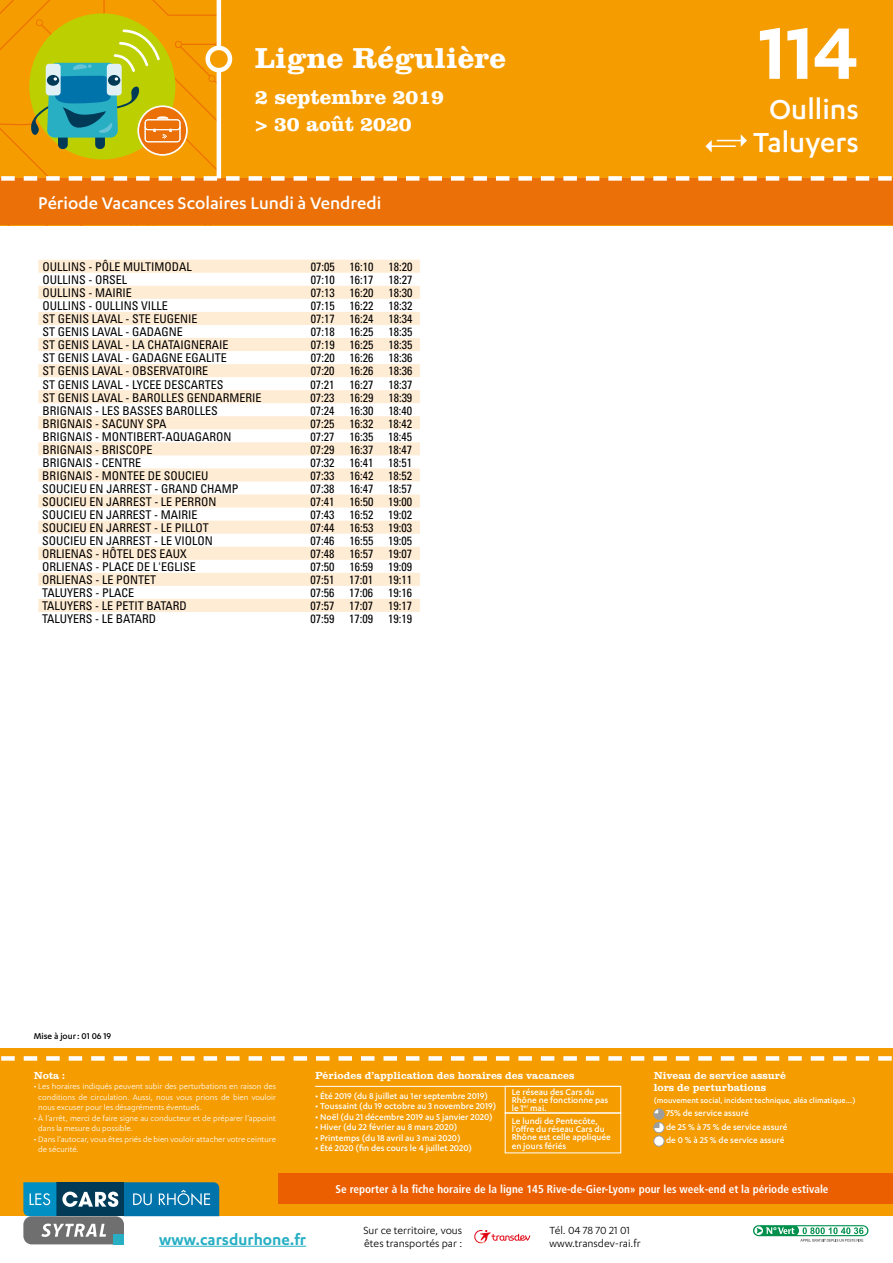
<style>
.page{position:relative;width:893px;height:1263px;background:#fff}
.page>*{position:absolute;margin:0;border:0;box-sizing:border-box;transform-origin:0 0}
.t1{font:600 84.6px "Karbon";color:#fff}
.t2{font:500 31.95px/33px "Karbon";color:#fff;text-align:center}
.t3{font:700 30px "Clarendon LT Std";color:#fff}
.t4{font:700 21px/27px "Clarendon LT Std";color:#fff}
.t5{font:500 19.5px "Karbon";color:#fff}
.t6{font:600 17.55px "Karbon";color:#28afc4}
.t7{font:condensed 12px "Univers";color:#000}
.t8{font:12px/13.5px "Karbon";color:#000}
.t9{font:700 condensed 11.25px "Frutiger";color:#fff}
.t10{font:10.5px/12px "Clarendon";color:#fff}
.t11{font:500 9.75px/8.2px "Karbon";color:#fff}
.t12{font:500 9.75px "Karbon";color:#000}
.t13{font:9px/10.5px "Karbon";color:#fff}
.t14{font:500 8.7px "Karbon";color:#fff}
</style>
<div class="page">
<div style="left:0;top:1048px;width:893px;height:168px;background:#f59c00"></div>
<svg style="left:1px;top:1056px;width:891px;height:5px"></svg>
<svg style="left:753px;top:1225px;width:115px;height:17px"></svg>
<hr style="left:159px;top:1246px;width:147px;height:1px;background:#28afc4">
<svg style="left:23px;top:1182px;width:196px;height:62px"></svg>
<svg style="left:653px;top:1109px;width:11px;height:24px"></svg>
<div style="left:654px;top:1136px;width:10px;height:10px;background:#fff;border-radius:50%"></div>
<div style="left:654px;top:1136px;width:10px;height:10px;border:1px solid #9d9d9c;border-radius:50%"></div>
<hr style="left:315px;top:1086px;width:306px;height:1px;background:#fff">
<svg style="left:474px;top:1230px;width:56px;height:13px"></svg>
<svg style="left:0;top:0;width:893px;height:225px;background:#ea970c"></svg>
<svg style="left:38px;top:260px;width:382px;height:352px"></svg>
<div style="left:278px;top:1173px;width:615px;height:31px;background:#eb5f00"></div>
<h3 class="t3" style="left:255px;top:40px;width:252px">Ligne Régulière</h3>
<h3 class="t4" style="left:255px;top:83px;width:190px">2 septembre 2019 &gt; 30 août 2020</h3>
<h3 class="t5" style="left:38px;top:192px;width:345px">Période Vacances Scolaires Lundi à Vendredi</h3>
<p class="t7" style="left:43px;top:259px;width:151px">OULLINS - PÔLE MULTIMODAL</p>
<p class="t7" style="left:311px;top:259px;width:103px">07:05 16:10 18:20</p>
<p class="t7" style="left:43px;top:272px;width:86px">OULLINS - ORSEL</p>
<p class="t7" style="left:311px;top:272px;width:103px">07:10 16:17 18:27</p>
<p class="t7" style="left:42px;top:285px;width:91px">OULLINS - MAIRIE</p>
<p class="t7" style="left:311px;top:285px;width:103px">07:13 16:20 18:30</p>
<p class="t7" style="left:42px;top:298px;width:127px">OULLINS - OULLINS VILLE</p>
<p class="t7" style="left:311px;top:298px;width:103px">07:15 16:22 18:32</p>
<p class="t7" style="left:42px;top:311px;width:157px">ST GENIS LAVAL - STE EUGENIE</p>
<p class="t7" style="left:311px;top:311px;width:103px">07:17 16:24 18:34</p>
<p class="t7" style="left:42px;top:324px;width:142px">ST GENIS LAVAL - GADAGNE</p>
<p class="t7" style="left:311px;top:324px;width:103px">07:18 16:25 18:35</p>
<p class="t7" style="left:42px;top:337px;width:188px">ST GENIS LAVAL - LA CHATAIGNERAIE</p>
<p class="t7" style="left:311px;top:337px;width:103px">07:19 16:25 18:35</p>
<p class="t7" style="left:42px;top:351px;width:186px">ST GENIS LAVAL - GADAGNE EGALITE</p>
<p class="t7" style="left:311px;top:351px;width:103px">07:20 16:26 18:36</p>
<p class="t7" style="left:42px;top:364px;width:167px">ST GENIS LAVAL - OBSERVATOIRE</p>
<p class="t7" style="left:311px;top:364px;width:103px">07:20 16:26 18:36</p>
<p class="t7" style="left:42px;top:377px;width:183px">ST GENIS LAVAL - LYCEE DESCARTES</p>
<p class="t7" style="left:311px;top:377px;width:103px">07:21 16:27 18:37</p>
<p class="t7" style="left:42px;top:390px;width:221px">ST GENIS LAVAL - BAROLLES GENDARMERIE</p>
<p class="t7" style="left:311px;top:390px;width:103px">07:23 16:29 18:39</p>
<p class="t7" style="left:42px;top:403px;width:177px">BRIGNAIS - LES BASSES BAROLLES</p>
<p class="t7" style="left:311px;top:403px;width:103px">07:24 16:30 18:40</p>
<p class="t7" style="left:42px;top:416px;width:126px">BRIGNAIS - SACUNY SPA</p>
<p class="t7" style="left:311px;top:416px;width:103px">07:25 16:32 18:42</p>
<p class="t7" style="left:42px;top:429px;width:191px">BRIGNAIS - MONTIBERT-AQUAGARON</p>
<p class="t7" style="left:311px;top:429px;width:103px">07:27 16:35 18:45</p>
<p class="t7" style="left:42px;top:442px;width:112px">BRIGNAIS - BRISCOPE</p>
<p class="t7" style="left:311px;top:442px;width:103px">07:29 16:37 18:47</p>
<p class="t7" style="left:42px;top:455px;width:100px">BRIGNAIS - CENTRE</p>
<p class="t7" style="left:311px;top:455px;width:103px">07:32 16:41 18:51</p>
<p class="t7" style="left:42px;top:468px;width:168px">BRIGNAIS - MONTEE DE SOUCIEU</p>
<p class="t7" style="left:311px;top:468px;width:103px">07:33 16:42 18:52</p>
<p class="t7" style="left:42px;top:481px;width:198px">SOUCIEU EN JARREST - GRAND CHAMP</p>
<p class="t7" style="left:311px;top:481px;width:103px">07:38 16:47 18:57</p>
<p class="t7" style="left:42px;top:494px;width:176px">SOUCIEU EN JARREST - LE PERRON</p>
<p class="t7" style="left:311px;top:494px;width:103px">07:41 16:50 19:00</p>
<p class="t7" style="left:42px;top:507px;width:157px">SOUCIEU EN JARREST - MAIRIE</p>
<p class="t7" style="left:311px;top:507px;width:103px">07:43 16:52 19:02</p>
<p class="t7" style="left:42px;top:520px;width:168px">SOUCIEU EN JARREST - LE PILLOT</p>
<p class="t7" style="left:311px;top:520px;width:103px">07:44 16:53 19:03</p>
<p class="t7" style="left:42px;top:533px;width:172px">SOUCIEU EN JARREST - LE VIOLON</p>
<p class="t7" style="left:310px;top:533px;width:103px">07:46 16:55 19:05</p>
<p class="t7" style="left:42px;top:546px;width:146px">ORLIENAS - HÔTEL DES EAUX</p>
<p class="t7" style="left:310px;top:546px;width:103px">07:48 16:57 19:07</p>
<p class="t7" style="left:42px;top:559px;width:155px">ORLIENAS - PLACE DE L'EGLISE</p>
<p class="t7" style="left:310px;top:559px;width:103px">07:50 16:59 19:09</p>
<p class="t7" style="left:42px;top:572px;width:115px">ORLIENAS - LE PONTET</p>
<p class="t7" style="left:310px;top:572px;width:103px">07:51 17:01 19:11</p>
<p class="t7" style="left:42px;top:585px;width:93px">TALUYERS - PLACE</p>
<p class="t7" style="left:310px;top:585px;width:103px">07:56 17:06 19:16</p>
<p class="t7" style="left:42px;top:598px;width:146px">TALUYERS - LE PETIT BATARD</p>
<p class="t7" style="left:310px;top:598px;width:103px">07:57 17:07 19:17</p>
<p class="t7" style="left:42px;top:611px;width:115px">TALUYERS - LE BATARD</p>
<p class="t7" style="left:310px;top:611px;width:103px">07:59 17:09 19:19</p>
<h1 class="t1" style="left:758px;top:5px;width:102px">114</h1>
<h2 class="t2" style="left:753px;top:92px;width:107px">Oullins<br>Taluyers</h2>
<p class="t12" style="left:34px;top:1030px;width:79px">Mise à jour : 01 06 19</p>
<p class="t10" style="left:34px;top:1069px;width:33px">Nota :</p>
<p class="t13" style="left:38px;top:1081px;width:239px;text-align:justify;text-indent:-5px">• Les horaires indiqués peuvent subir des perturbations en raison des conditions de circulation. Aussi, nous vous prions de bien vouloir nous excuser pour les désagréments éventuels.</p>
<p class="t13" style="left:38px;top:1112px;width:239px;text-indent:-5px">• À l’arrêt, merci de faire signe au conducteur et de préparer l’appoint dans la mesure du possible.</p>
<p class="t13" style="left:38px;top:1133px;width:239px;text-indent:-5px">• Dans l’autocar, vous êtes priés de bien vouloir attacher votre ceinture de sécurité.</p>
<p class="t10" style="left:315px;top:1069px;width:261px">Périodes d’application des horaires des vacances</p>
<p class="t11" style="left:512px;top:1116px;width:101px">Le lundi de Pentecôte, l’offre du réseau Cars du<br>Rhône est celle appliquée en jours fériés</p>
<p class="t11" style="left:512px;top:1087px;width:98px">Le réseau des Cars du<br>Rhône ne fonctionne pas le 1<sup>er</sup> mai.</p>
<p class="t11" style="left:315px;top:1091px;width:174px">• Été 2019 (du 8 juillet au 1er septembre 2019)</p>
<p class="t11" style="left:315px;top:1102px;width:183px">• Toussaint (du 19 octobre au 3 novembre 2019)</p>
<p class="t11" style="left:315px;top:1112px;width:179px">• Noël (du 21 décembre 2019 au 5 janvier 2020)</p>
<p class="t11" style="left:315px;top:1123px;width:144px">• Hiver (du 22 février au 8 mars 2020)</p>
<p class="t11" style="left:315px;top:1133px;width:147px">• Printemps (du 18 avril au 3 mai 2020)</p>
<p class="t11" style="left:315px;top:1144px;width:158px">• Été 2020 (fin des cours le 4 juillet 2020)</p>
<p class="t10" style="left:654px;top:1069px;width:134px">Niveau de service assuré lors de perturbations</p>
<p class="t14" style="left:654px;top:1095px;width:203px">(mouvement social, incident technique, aléa climatique...)</p>
<p class="t11" style="left:666px;top:1106px;width:123px;line-height:13.5px">75% de service assuré<br>de 25 % à 75 % de service assuré de 0 % à 25 % de service assuré</p>
<h3 class="t6" style="left:159px;top:1229px;width:149px">www.carsdurhone.fr</h3>
<p class="t9" style="left:336px;top:1182px;width:495px">Se reporter à la fiche horaire de la ligne 145 Rive-de-Gier-Lyon» pour les week-end et la période estivale</p>
<p class="t8" style="left:363px;top:1223px;width:100px">Sur ce territoire, vous êtes transportés par :</p>
<p class="t8" style="left:550px;top:1223px;width:93px">Tél. 04 78 70 21 01 www.transdev-rai.fr</p>
</div>
